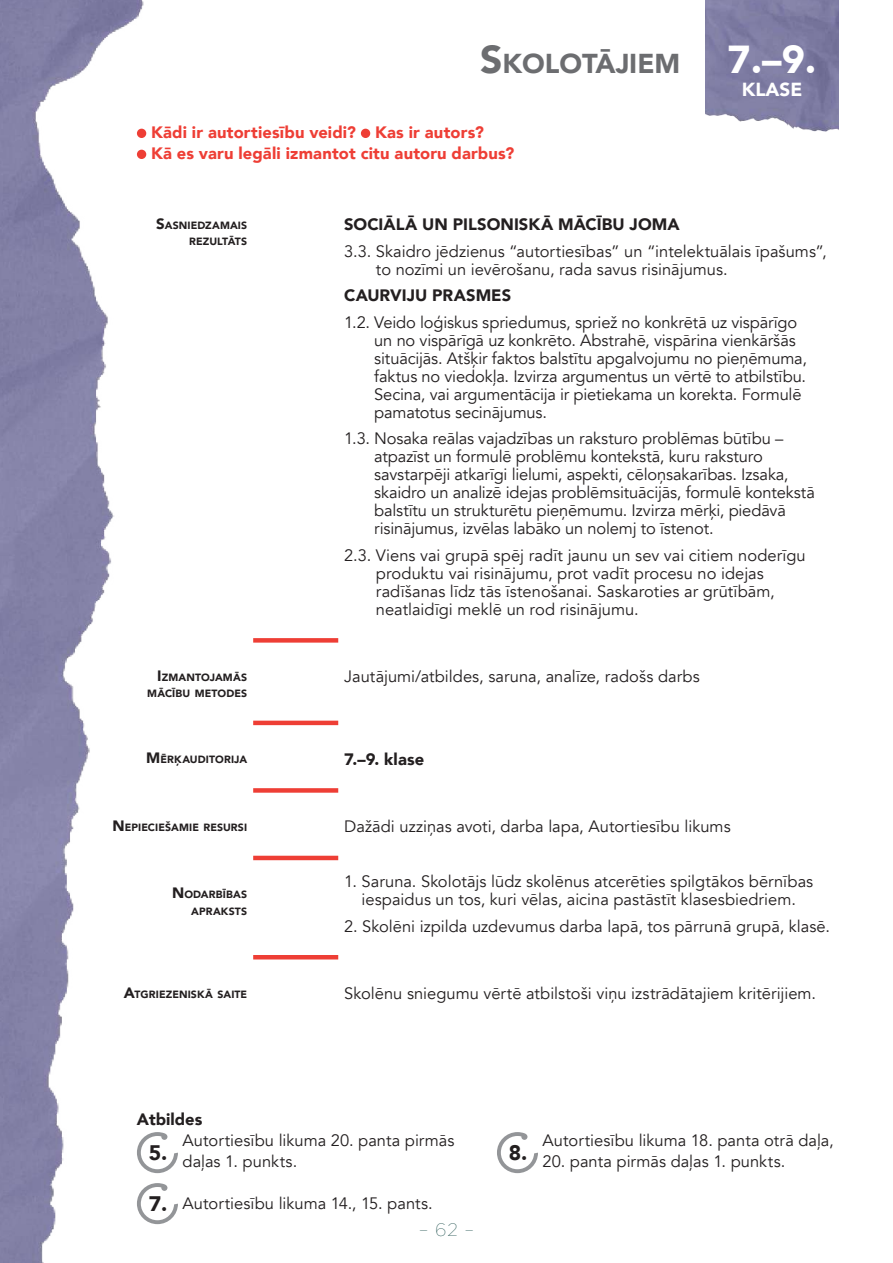
<style>
.page{position:relative;width:893px;height:1263px;background:#fff}
.page>*{position:absolute;margin:0;border:0;box-sizing:border-box;transform-origin:0 0}
.t1{font:900 27.3px "Avenir";color:#6c6d70}
.t2{font:900 21px "Avenir";color:#231f20}
.t3{font:900 18.9px "Avenir";color:#fff}
.t4{font:100 18px "Gotham";color:#0a403d}
.t5{font:16.5px/18px "Avenir";color:#231f20}
.t6{font:900 16.5px/21px "Avenir";letter-spacing:.01em;color:#ee3e35}
.t7{font:900 16.5px "Avenir";color:#231f20}
.t8{font:900 10.5px/16.5px "Avenir";letter-spacing:.01em;color:#231f20;text-align:right}
.s1{font-size:39px}
.s2{font-size:39px;color:#fff}
.s3{font-size:15px}
.s4{font-weight:900;font-size:21px}
</style>
<div class="page">
<img style="left:0;top:0;width:157px;height:1263px">
<img style="left:705px;top:0;width:134px;height:132px">
<div style="left:253px;top:638px;width:85px;height:5px;background:#ee3e35"></div>
<hr style="left:253px;top:721px;width:85px;height:4px;background:#ee3e35">
<div style="left:253px;top:788px;width:85px;height:5px;background:#ee3e35"></div>
<hr style="left:253px;top:856px;width:85px;height:4px;background:#ee3e35">
<hr style="left:253px;top:955px;width:85px;height:4px;background:#ee3e35">
<div style="left:137px;top:129px;width:9px;height:9px;background:#ee3e35;border-radius:50%"></div>
<div style="left:361px;top:129px;width:9px;height:9px;background:#ee3e35;border-radius:50%"></div>
<div style="left:137px;top:150px;width:9px;height:9px;background:#ee3e35;border-radius:50%"></div>
<svg style="left:137px;top:1132px;width:41px;height:41px"></svg>
<svg style="left:137px;top:1183px;width:41px;height:41px"></svg>
<svg style="left:497px;top:1132px;width:41px;height:41px"></svg>
<h1 class="t1" style="left:480px;top:40px;width:338px"><span class="s1">S</span>KOLOTĀJIEM <span class="s2">7.–9.</span></h1>
<p class="t3" style="left:742px;top:73px;width:62px">KLASE</p>
<p class="t6" style="left:151px;top:121px;width:365px">Kādi ir autortiesību veidi? Kas ir autors?<br>Kā es varu legāli izmantot citu autoru darbus?</p>
<p class="t8" style="left:156px;top:217px;width:92px"><span class="s3">S</span>ASNIEDZAMAIS<br>REZULTĀTS</p>
<p class="t7" style="left:344px;top:210px;width:337px">SOCIĀLĀ UN PILSONISKĀ MĀCĪBU JOMA</p>
<p class="t5" style="left:376px;top:242px;width:452px;text-indent:-32px">3.3. Skaidro jēdzienus “autortiesības” un “intelektuālais īpašums”, to nozīmi un ievērošanu, rada savus risinājumus.</p>
<p class="t7" style="left:344px;top:281px;width:168px">CAURVIJU PRASMES</p>
<p class="t5" style="left:374px;top:313px;width:434px;text-indent:-30px">1.2. Veido loģiskus spriedumus, spriež no konkrētā uz vispārīgo un no vispārīgā uz konkrēto. Abstrahē, vispārina vienkāršās situācijās. Atšķir faktos balstītu apgalvojumu no pieņēmuma, faktus no viedokļa. Izvirza argumentus un vērtē to atbilstību.<br>Secina, vai argumentācija ir pietiekama un korekta. Formulē pamatotus secinājumus.</p>
<p class="t5" style="left:374px;top:430px;width:442px;text-indent:-30px">1.3. Nosaka reālas vajadzības un raksturo problēmas būtību – atpazīst un formulē problēmu kontekstā, kuru raksturo savstarpēji atkarīgi lielumi, aspekti, cēloņsakarības. Izsaka, skaidro un analizē idejas problēmsituācijās, formulē kontekstā balstītu un strukturētu pieņēmumu. Izvirza mērķi, piedāvā risinājumus, izvēlas labāko un nolemj to īstenot.</p>
<p class="t5" style="left:376px;top:546px;width:431px;text-indent:-32px">2.3. Viens vai grupā spēj radīt jaunu un sev vai citiem noderīgu produktu vai risinājumu, prot vadīt procesu no idejas radīšanas līdz tās īstenošanai. Saskaroties ar grūtībām, neatlaidīgi meklē un rod risinājumu.</p>
<p class="t8" style="left:147px;top:669px;width:101px"><span class="s3">I</span> ZMANTOJAMĀS<br>MĀCĪBU METODES</p>
<p class="t5" style="left:344px;top:668px;width:357px">Jautājumi/atbildes, saruna, analīze, radošs darbs</p>
<p class="t8" style="left:146px;top:751px;width:103px"><span class="s3">M</span> ĒRĶAUDITORIJA</p>
<p class="t7" style="left:344px;top:745px;width:82px">7.–9. klase</p>
<p class="t8" style="left:113px;top:819px;width:136px"><span class="s3">N</span> EPIECIEŠAMIE RESURSI</p>
<p class="t5" style="left:344px;top:818px;width:388px">Dažādi uzziņas avoti, darba lapa, Autortiesību likums</p>
<p class="t8" style="left:172px;top:886px;width:77px"><span class="s3">N</span> ODARBĪBAS<br>APRAKSTS</p>
<p class="t5" style="left:344px;top:873px;width:470px;text-align:center">1. Saruna. Skolotājs lūdz skolēnus atcerēties spilgtākos bērnības iespaidus un tos, kuri vēlas, aicina pastāstīt klasesbiedriem.</p>
<p class="t5" style="left:344px;top:917px;width:487px">2. Skolēni izpilda uzdevumus darba lapā, tos pārrunā grupā, klasē.</p>
<p class="t8" style="left:124px;top:985px;width:125px"><span class="s3">A</span>TGRIEZENISKĀ SAITE</p>
<p class="t5" style="left:344px;top:985px;width:473px">Skolēnu sniegumu vērtē atbilstoši viņu izstrādātajiem kritērijiem.</p>
<p class="t7" style="left:137px;top:1105px;width:67px">Atbildes</p>
<p class="t2" style="left:149px;top:1134px;width:20px">5.</p>
<p class="t5" style="left:183px;top:1130px;width:273px;line-height:21px">Autortiesību likuma 20. panta pirmās daļas 1. punkts.</p>
<p class="t5" style="left:149px;top:1195px;width:285px"><span class="s4">7.</span> Autortiesību likuma 14., 15. pants.</p>
<p class="t4" style="left:419px;top:1219px;width:57px">– 62 –</p>
<p class="t2" style="left:509px;top:1134px;width:20px">8.</p>
<p class="t5" style="left:543px;top:1132px;width:293px">Autortiesību likuma 18. panta otrā daļa,</p>
<p class="t5" style="left:543px;top:1153px;width:244px">20. panta pirmās daļas 1. punkts.</p>
</div>
